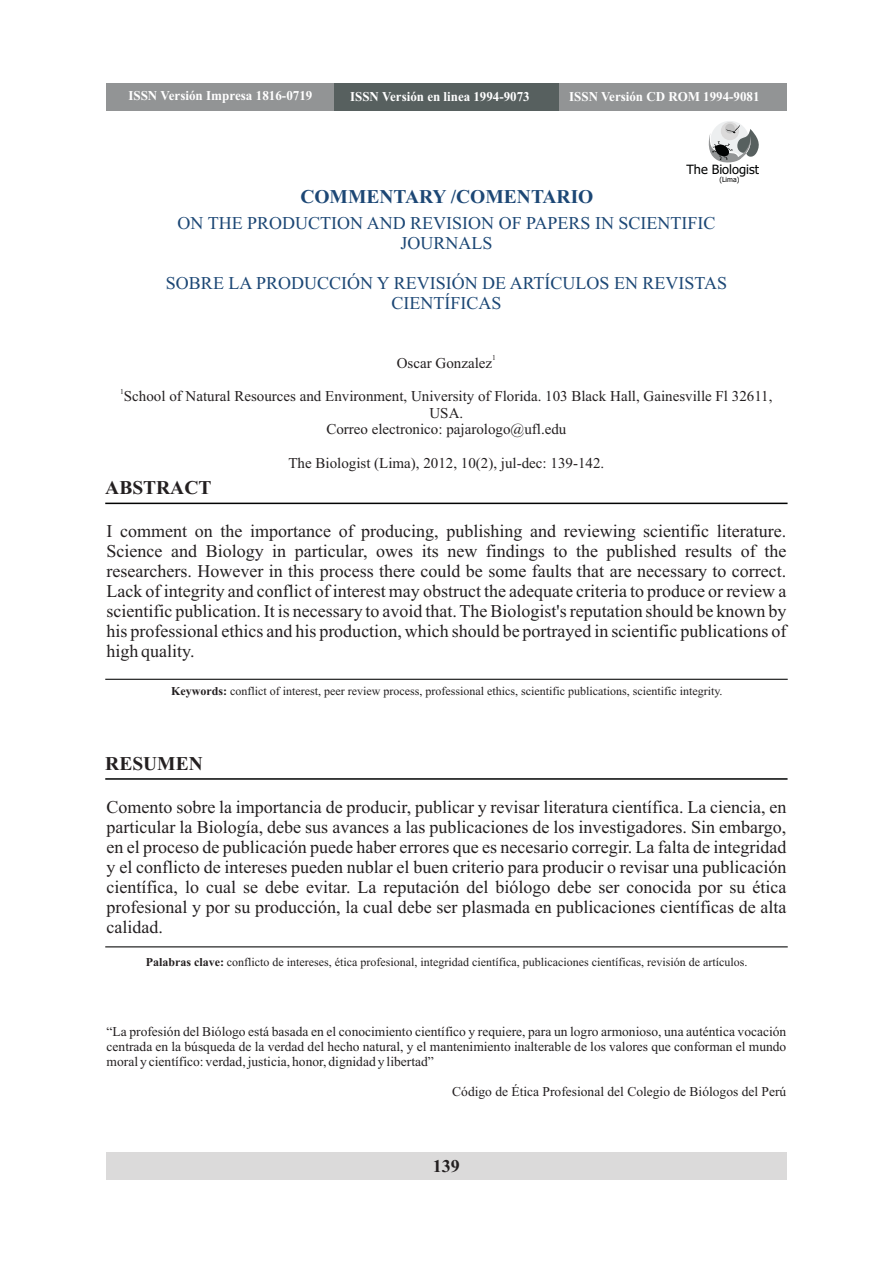
<style>
.page{position:relative;width:893px;height:1263px;background:#fff}
.page>*{position:absolute;margin:0;border:0;box-sizing:border-box;transform-origin:0 0}
.t1{font:700 19.5px "Times New Roman";color:#1c4775}
.t2{font:700 19.5px "Times New Roman";color:#231f20}
.t3{font:18px/20px "Times New Roman";color:#231f20;text-align:justify}
.t4{font:18px/20px "Times New Roman";color:#1c4775;text-align:center}
.t5{font:700 18px "Times New Roman";color:#231f20}
.t6{font:15px/16.6px "Times New Roman";color:#231f20;text-align:center}
.t7{font:13.5px/15px "Times New Roman";color:#231f20;text-align:justify}
.t8{font:700 13.5px "Times New Roman";color:#fff;scale:.96 1}
.t9{font:700 13.5px "Times New Roman";color:#fff}
.t10{font:12.75px "Tahoma";color:#010202}
.t11{font:12px "Times New Roman";color:#231f20}
.t12{font:7.5px "Times New Roman";color:#231f20}
.t13{font:7.05px "Tahoma";color:#010202}
.s1{font-weight:700}
</style>
<div class="page">
<hr style="left:105px;top:503px;width:682px;height:1px;background:#010202">
<hr style="left:105px;top:679px;width:683px;height:1px;background:#010202">
<svg style="left:708px;top:121px;width:51px;height:42px"></svg>
<div style="left:107px;top:83px;width:227px;height:28px;background:#929495"></div>
<div style="left:334px;top:83px;width:225px;height:28px;background:#57605f"></div>
<div style="left:559px;top:83px;width:227px;height:28px;background:#929495"></div>
<hr style="left:105px;top:778px;width:682px;height:2px;background:#010202">
<hr style="left:105px;top:946px;width:683px;height:1px;background:#010202">
<div style="left:106px;top:1152px;width:680px;height:28px;background:#dbdada"></div>
<p class="t9" style="left:128px;top:91px;width:186px">ISSN Versión Impresa 1816-0719</p>
<p class="t8" style="left:350px;top:92px;width:189px">ISSN Versión en linea 1994-9073</p>
<p class="t8" style="left:569px;top:92px;width:200px">ISSN Versión CD ROM 1994-9081</p>
<p class="t10" style="left:686px;top:164px;width:74px">The Biologist</p>
<p class="t13" style="left:719px;top:176px;width:21px">(Lima)</p>
<p class="t1" style="left:300px;top:190px;width:295px">COMMENTARY /COMENTARIO</p>
<p class="t4" style="left:178px;top:215px;width:540px">ON THE PRODUCTION AND REVISION OF PAPERS IN SCIENTIFIC<br>JOURNALS</p>
<p class="t4" style="left:166px;top:275px;width:563px">SOBRE LA PRODUCCIÓN Y REVISIÓN DE ARTÍCULOS EN REVISTAS<br>CIENTÍFICAS</p>
<p class="t12" style="left:492px;top:355px;width:5px">1</p>
<p class="t6" style="left:397px;top:356px;width:97px">Oscar Gonzalez</p>
<p class="t12" style="left:120px;top:388px;width:5px">1</p>
<p class="t6" style="left:124px;top:389px;width:650px">School of Natural Resources and Environment, University of Florida. 103 Black Hall, Gainesville Fl 32611,<br>USA.<br>Correo electronico: pajarologo@ufl.edu</p>
<p class="t6" style="left:288px;top:456px;width:317px">The Biologist (Lima), 2012, 10(2), jul-dec: 139-142.</p>
<p class="t2" style="left:105px;top:481px;width:108px">ABSTRACT</p>
<p class="t3" style="left:107px;top:523px;width:681px">I comment on the importance of producing, publishing and reviewing scientific literature.<br>Science and Biology in particular, owes its new findings to the published results of the researchers. However in this process there could be some faults that are necessary to correct.<br>Lack of integrity and conflict of interest may obstruct the adequate criteria to produce or review a scientific publication. It is necessary to avoid that. The Biologist's reputation should be known by his professional ethics and his production, which should be portrayed in scientific publications of high quality.</p>
<p class="t11" style="left:171px;top:687px;width:553px"><span class="s1">Keywords:</span> conflict of interest, peer review process, professional ethics, scientific publications, scientific integrity.</p>
<p class="t2" style="left:105px;top:756px;width:99px">RESUMEN</p>
<p class="t3" style="left:107px;top:799px;width:681px">Comento sobre la importancia de producir, publicar y revisar literatura científica. La ciencia, en particular la Biología, debe sus avances a las publicaciones de los investigadores. Sin embargo, en el proceso de publicación puede haber errores que es necesario corregir. La falta de integridad y el conflicto de intereses pueden nublar el buen criterio para producir o revisar una publicación científica, lo cual se debe evitar. La reputación del biólogo debe ser conocida por su ética profesional y por su producción, la cual debe ser plasmada en publicaciones científicas de alta calidad.</p>
<p class="t11" style="left:146px;top:957px;width:603px"><span class="s1">Palabras clave:</span> conflicto de intereses, ética profesional, integridad científica, publicaciones científicas, revisión de artículos.</p>
<p class="t7" style="left:107px;top:1025px;width:681px">“La profesión del Biólogo está basada en el conocimiento científico y requiere, para un logro armonioso, una auténtica vocación centrada en la búsqueda de la verdad del hecho natural, y el mantenimiento inalterable de los valores que conforman el mundo moral y científico: verdad, justicia, honor, dignidad y libertad”</p>
<p class="t7" style="left:452px;top:1085px;width:336px">Código de Ética Profesional del Colegio de Biólogos del Perú</p>
<p class="t5" style="left:433px;top:1160px;width:28px">139</p>
</div>
